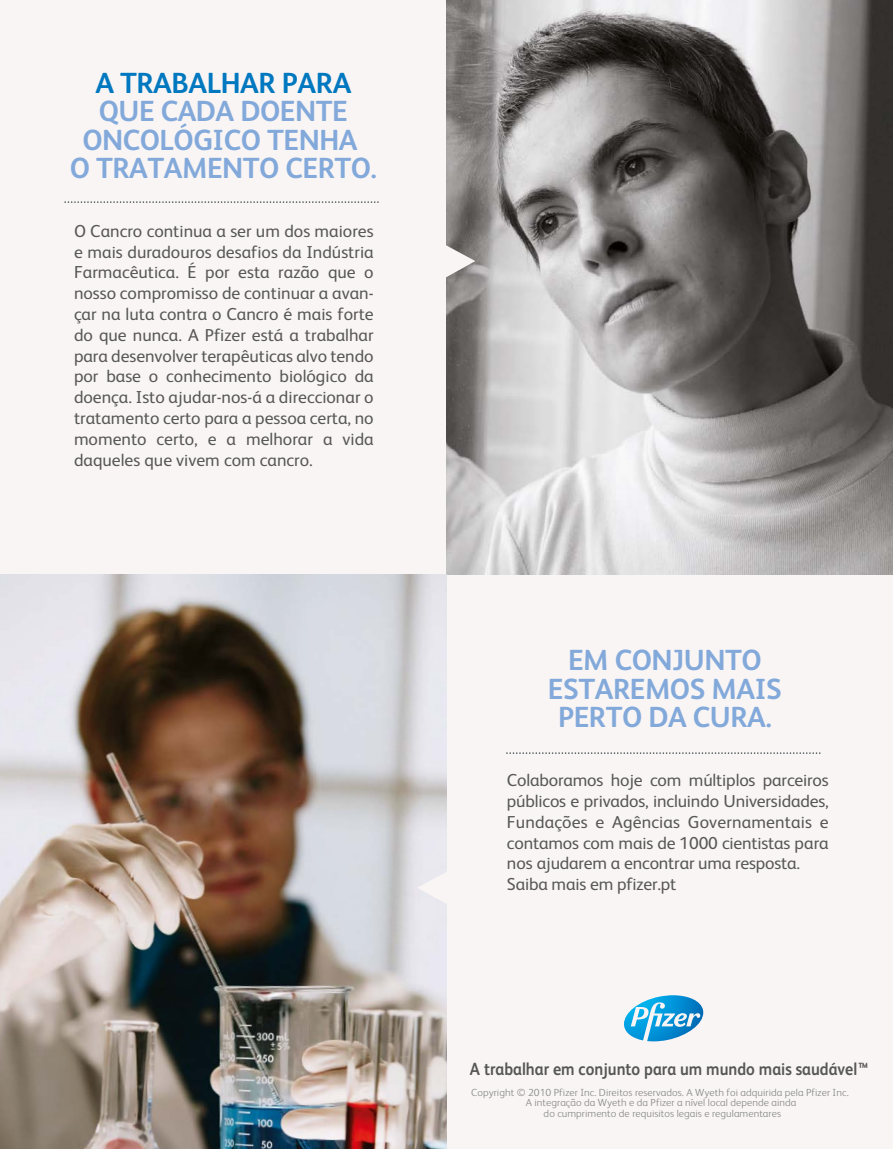
<style>
.page{position:relative;width:893px;height:1149px;background:#fff}
.page>*{position:absolute;margin:0;border:0;box-sizing:border-box;transform-origin:0 0}
.t1{font:700 29.1px/28.3px "FS Albert";letter-spacing:-.015em;color:#82a9da;text-align:center}
.t2{font:700 29.1px "FS Albert";letter-spacing:-.015em;color:#0078bf}
.t3{font:700 17.7px "FS Albert";color:#575756;scale:.9 1}
.t4{font:17.25px/20.9px "FS Albert";letter-spacing:-.01em;color:#575756;text-align:justify}
.t5{font:300 10.35px/10.6px "FS Albert";letter-spacing:.005em;color:#878787;text-align:center;scale:1.04 1}
</style>
<div class="page">
<div style="left:0;top:0;width:893px;height:1148px;background:#f9f5f5"></div>
<img style="left:446px;top:0;width:447px;height:574px">
<img style="left:0;top:574px;width:446px;height:574px">
<svg style="left:446px;top:244px;width:29px;height:34px"></svg>
<svg style="left:417px;top:870px;width:30px;height:34px"></svg>
<svg style="left:507px;top:752px;width:314px;height:1px"></svg>
<svg style="left:65px;top:201px;width:314px;height:2px"></svg>
<svg style="left:624px;top:995px;width:79px;height:46px"></svg>
<h1 class="t2" style="left:95px;top:66px;width:258px">A TRABALHAR PARA</h1>
<h1 class="t1" style="left:70px;top:97px;width:309px">QUE CADA DOENTE<br>ONCOLÓGICO TENHA<br>O TRATAMENTO CERTO.</h1>
<p class="t4" style="left:74px;top:220px;width:301px">O Cancro continua a ser um dos maiores e mais duradouros desafios da Indústria Farmacêutica. É por esta razão que o nosso compromisso de continuar a avan&shy;çar na luta contra o Cancro é mais forte do que nunca. A Pfizer está a trabalhar para desenvolver terapêuticas alvo tendo por base o conhecimento biológico da doença. Isto ajudar-nos-á a direccionar o tratamento certo para a pessoa certa, no momento certo, e a melhorar a vida daqueles que vivem com cancro.</p>
<h1 class="t1" style="left:548px;top:645px;width:235px">EM CONJUNTO<br>ESTAREMOS MAIS<br>PERTO DA CURA.</h1>
<p class="t4" style="left:507px;top:769px;width:323px;text-align:left">Colaboramos hoje com múltiplos parceiros públicos e privados, incluindo Universidades, Fundações e Agências Governamentais e contamos com mais de 1000 cientistas para nos ajudarem a encontrar uma resposta.<br>Saiba mais em pfizer.pt</p>
<p class="t3" style="left:470px;top:1058px;width:445px">A trabalhar em conjunto para um mundo mais saudável™</p>
<p class="t5" style="left:471px;top:1086px;width:365px">Copyright © 2010 Pfizer Inc. Direitos reservados. A Wyeth foi adquirida pela Pfizer Inc.<br>A integração da Wyeth e da Pfizer a nível local depende ainda<br>do cumprimento de requisitos legais e regulamentares</p>
</div>
